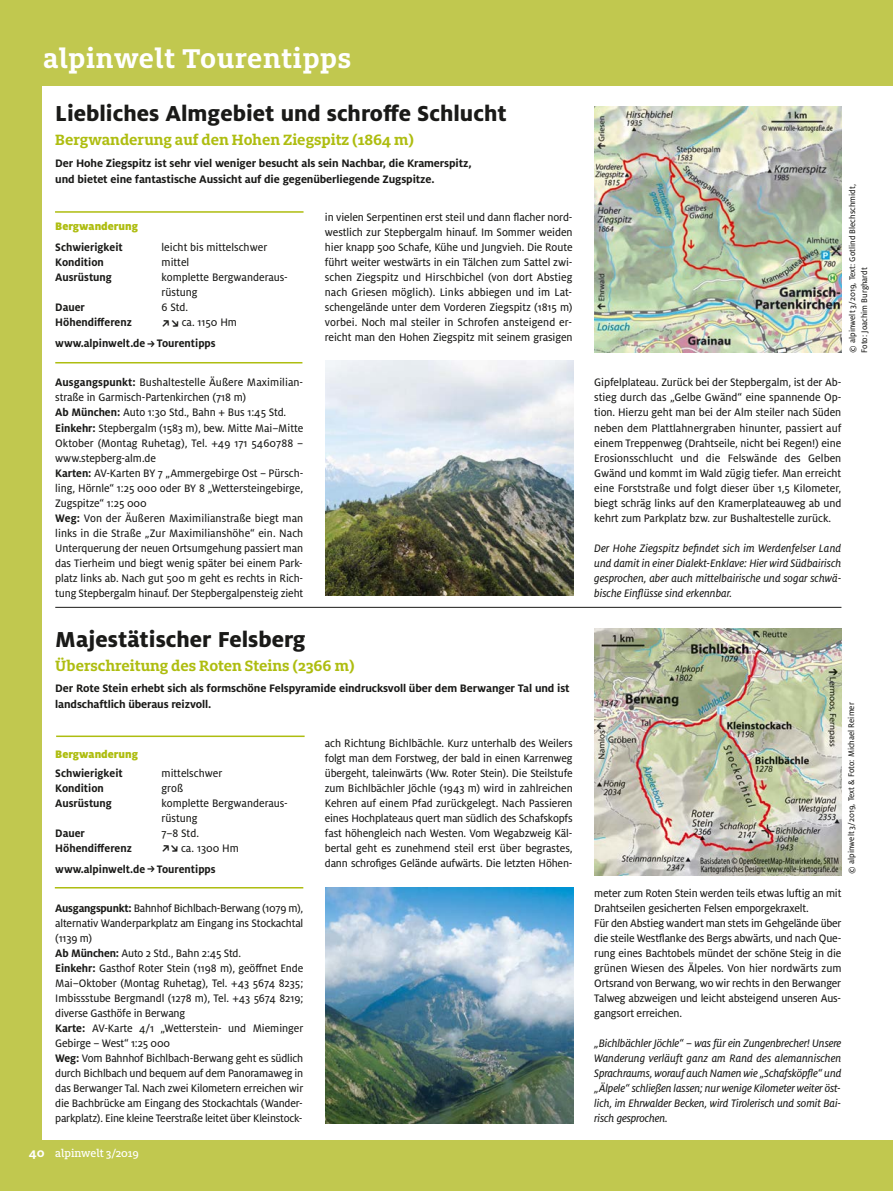
<style>
.page{position:relative;width:893px;height:1191px;background:#c1c84f}
.page>*{position:absolute;margin:0;border:0;box-sizing:border-box;transform-origin:0 0}
.t1{font:700 30px "Milo Slab OT";letter-spacing:.025em;color:#fff}
.t2{font:800 24px "Milo OT";color:#1a1a18}
.t3{font:700 16.5px "Milo Slab OT";color:#aebd10}
.t4{font:12px/15px "Milo OT Text";letter-spacing:-.01em;color:#1a1a18;scale:.96 1}
.t5{font:12px/15px "Milo OT Text Ita";letter-spacing:-.01em;color:#1a1a18;text-align:justify;scale:.96 1}
.t6{font:700 12px/15.8px "Milo OT";letter-spacing:-.01em;color:#1a1a18}
.t7{font:700 12px "Milo OT";letter-spacing:-.01em;color:#1a1a18;scale:.96 1}
.t8{font:900 12px "Milo OT";color:#aebd10;scale:.96 1}
.t9{font:500 12px "Milo Slab OT";color:#fff}
.t10{font:9px/12px "Milo OT Text";color:#1a1a18;scale:.96 1}
.s1{font-family:"Milo OT";font-weight:700}
.s2{font-family:"Milo OT";font-weight:700;font-size:13.5px}
.s3{font-size:10.5px}
</style>
<div class="page">
<div style="left:42px;top:86px;width:851px;height:1053px;background:#fff"></div>
<hr style="left:55px;top:211px;width:249px;height:2px;background:#aebd10">
<hr style="left:55px;top:362px;width:247px;height:1px;background:#aebd10">
<img style="left:595px;top:106px;width:246px;height:247px">
<img style="left:595px;top:628px;width:246px;height:247px">
<hr style="left:56px;top:735px;width:249px;height:2px;background:#aebd10">
<hr style="left:55px;top:887px;width:248px;height:1px;background:#aebd10">
<hr style="left:55px;top:607px;width:786px;height:1px;background:#1a1a18">
<img style="left:325px;top:887px;width:248px;height:236px">
<img style="left:325px;top:360px;width:248px;height:235px">
<h1 class="t1" style="left:43px;top:47px;width:310px">alpinwelt Tourentipps</h1>
<h2 class="t2" style="left:55px;top:105px;width:453px">Liebliches Almgebiet und schroffe Schlucht</h2>
<h3 class="t3" style="left:55px;top:134px;width:360px">Bergwanderung auf den Hohen Ziegspitz (1864 m)</h3>
<p class="t6" style="left:55px;top:156px;width:418px">Der Hohe Ziegspitz ist sehr viel weniger besucht als sein Nachbar, die Kramerspitz, und bietet eine fantastische Aussicht auf die gegenüberliegende Zugspitze.</p>
<p class="t8" style="left:55px;top:222px;width:88px">Bergwanderung</p>
<p class="t7" style="left:55px;top:243px;width:72px">Schwierigkeit</p>
<p class="t4" style="left:162px;top:241px;width:112px">leicht bis mittelschwer</p>
<p class="t7" style="left:55px;top:258px;width:52px">Kondition</p>
<p class="t4" style="left:162px;top:256px;width:30px">mittel</p>
<p class="t7" style="left:55px;top:273px;width:61px">Ausrüstung</p>
<p class="t4" style="left:161px;top:271px;width:133px">komplette Bergwanderaus&shy;rüstung</p>
<p class="t7" style="left:55px;top:303px;width:32px">Dauer</p>
<p class="t4" style="left:162px;top:301px;width:29px">6 Std.</p>
<p class="t7" style="left:55px;top:318px;width:81px">Höhendifferenz</p>
<p class="t4" style="left:171px;top:316px;width:70px">● ca. 1150 Hm</p>
<p class="t7" style="left:55px;top:339px;width:169px">www.alpinwelt.de Tourentipps</p>
<p class="t4" style="left:55px;top:376px;width:260px"><span class="s1">Ausgangspunkt:</span> Bushaltestelle Äußere Maximilian&shy;straße in Garmisch-Partenkirchen (718 m)<br><span class="s1">Ab München:</span> Auto 1:30 Std., Bahn + Bus 1:45 Std.<br><span class="s1">Einkehr:</span> Stepbergalm (1583 m), bew. Mitte Mai–Mitte Oktober (Montag Ruhetag), Tel. +49 171 5460788 – www.stepberg-alm.de<br><span class="s1">Karten:</span> AV-Karten BY 7 „Ammergebirge Ost – Pürsch&shy;ling, Hörnle“ 1:25 000 oder BY 8 „Wettersteingebirge, Zugspitze“ 1:25 000<br><span class="s1">Weg:</span> Von der Äußeren Maximilianstraße biegt man links in die Straße „Zur Maximilianshöhe“ ein. Nach Unterquerung der neuen Ortsumgehung passiert man das Tierheim und biegt wenig später bei einem Park&shy;platz links ab. Nach gut 500 m geht es rechts in Rich&shy;tung Stepbergalm hinauf. Der Stepbergalpensteig zieht</p>
<p class="t4" style="left:325px;top:211px;width:260px;text-align:justify">in vielen Serpentinen erst steil und dann flacher nord&shy;westlich zur Stepbergalm hinauf. Im Sommer weiden hier knapp 500 Schafe, Kühe und Jungvieh. Die Route führt weiter westwärts in ein Tälchen zum Sattel zwi&shy;schen Ziegspitz und Hirschbichel (von dort Abstieg nach Griesen möglich). Links abbiegen und im Lat&shy;schengelände unter dem Vorderen Ziegspitz (1815 m) vorbei. Noch mal steiler in Schrofen ansteigend er&shy;reicht man den Hohen Ziegspitz mit seinem grasigen</p>
<h2 class="t2" style="left:55px;top:630px;width:252px">Majestätischer Felsberg</h2>
<h3 class="t3" style="left:55px;top:659px;width:301px">Überschreitung des Roten Steins (2366 m)</h3>
<p class="t6" style="left:55px;top:681px;width:516px">Der Rote Stein erhebt sich als formschöne Felspyramide eindrucksvoll über dem Berwanger Tal und ist landschaftlich überaus reizvoll.</p>
<p class="t8" style="left:55px;top:749px;width:88px">Bergwanderung</p>
<p class="t7" style="left:55px;top:768px;width:72px">Schwierigkeit</p>
<p class="t4" style="left:162px;top:766px;width:65px">mittelschwer</p>
<p class="t7" style="left:55px;top:783px;width:52px">Kondition</p>
<p class="t4" style="left:162px;top:781px;width:24px">groß</p>
<p class="t7" style="left:55px;top:798px;width:61px">Ausrüstung</p>
<p class="t4" style="left:161px;top:796px;width:133px">komplette Bergwanderaus&shy;rüstung</p>
<p class="t7" style="left:55px;top:828px;width:32px">Dauer</p>
<p class="t4" style="left:162px;top:826px;width:40px">7–8 Std.</p>
<p class="t7" style="left:55px;top:843px;width:81px">Höhendifferenz</p>
<p class="t4" style="left:170px;top:841px;width:73px">● ca. 1300 Hm</p>
<p class="t7" style="left:55px;top:864px;width:169px">www.alpinwelt.de Tourentipps</p>
<p class="t4" style="left:55px;top:901px;width:260px"><span class="s1">Ausgangspunkt:</span> Bahnhof Bichlbach-Berwang (1079 m), alternativ Wanderparkplatz am Eingang ins Stockachtal (1139 m)<br><span class="s1">Ab München:</span> Auto 2 Std., Bahn 2:45 Std.<br><span class="s1">Einkehr:</span> Gasthof Roter Stein (1198 m), geöffnet Ende Mai–Oktober (Montag Ruhetag), Tel. +43 5674 8235; Imbissstube Bergmandl (1278 m), Tel. +43 5674 8219; diverse Gasthöfe in Berwang<br><span class="s1">Karte:</span> AV-Karte 4/1 „Wetterstein- und Mieminger Gebirge – West“ 1:25 000<br><span class="s1">Weg:</span> Vom Bahnhof Bichlbach-Berwang geht es südlich durch Bichlbach und bequem auf dem Panoramaweg in das Berwanger Tal. Nach zwei Kilometern erreichen wir die Bachbrücke am Eingang des Stockachtals (Wander&shy;parkplatz). Eine kleine Teerstraße leitet über Kleinstock-</p>
<p class="t9" style="left:29px;top:1148px;width:111px"><span class="s2">40</span> alpinwelt 3/2019</p>
<p class="t4" style="left:325px;top:736px;width:260px;text-align:justify">ach Richtung Bichlbächle. Kurz unterhalb des Weilers folgt man dem Forstweg, der bald in einen Karrenweg übergeht, taleinwärts (Ww. Roter Stein). Die Steilstufe zum Bichlbächler Jöchle (1943 m) wird in zahlreichen Kehren auf einem Pfad zurückgelegt. Nach Passieren eines Hochplateaus quert man südlich des Schafskopfs fast höhengleich nach Westen. Vom Wegabzweig Käl&shy;bertal geht es zunehmend steil erst über begrastes, dann schrofiges Gelände aufwärts. Die letzten Höhen-</p>
<p class="t10" style="left:847px;top:353px;width:177px;rotate:-90deg"><span class="s3">©</span> alpinwelt 3/2019, Text: Gotlind Blechschmidt,<br>Foto: Joachim Burghardt</p>
<p class="t4" style="left:594px;top:376px;width:259px;text-align:justify">Gipfelplateau. Zurück bei der Stepbergalm, ist der Ab&shy;stieg durch das „Gelbe Gwänd“ eine spannende Op&shy;tion. Hierzu geht man bei der Alm steiler nach Süden neben dem Plattlahnergraben hinunter, passiert auf einem Treppenweg (Drahtseile, nicht bei Regen!) eine Erosionsschlucht und die Felswände des Gelben Gwänd und kommt im Wald zügig tiefer. Man erreicht eine Forststraße und folgt dieser über 1,5 Kilometer, biegt schräg links auf den Kramerplateauweg ab und kehrt zum Parkplatz bzw. zur Bushaltestelle zurück.</p>
<p class="t5" style="left:594px;top:541px;width:259px">Der Hohe Ziegspitz befindet sich im Werdenfelser Land und damit in einer Dialekt-Enklave: Hier wird Südbairisch gesprochen, aber auch mittelbairische und sogar schwä&shy;bische Einflüsse sind erkennbar.</p>
<p class="t10" style="left:846px;top:873px;width:180px;rotate:-90deg"><span class="s3">©</span> alpinwelt 3/2019, Text &amp; Foto: Michael Reimer</p>
<p class="t4" style="left:594px;top:886px;width:259px">meter zum Roten Stein werden teils etwas luftig an mit Drahtseilen gesicherten Felsen emporgekraxelt.<br>Für den Abstieg wandert man stets im Gehgelände über die steile Westflanke des Bergs abwärts, und nach Que&shy;rung eines Bachtobels mündet der schöne Steig in die grünen Wiesen des Älpeles. Von hier nordwärts zum Ortsrand von Berwang, wo wir rechts in den Berwanger Talweg abzweigen und leicht absteigend unseren Aus&shy;gangsort erreichen.</p>
<p class="t5" style="left:594px;top:1036px;width:259px">„Bichlbächler Jöchle“ – was für ein Zungenbrecher! Unsere Wanderung verläuft ganz am Rand des alemannischen Sprachraums, worauf auch Namen wie „Schafsköpfle“ und „Älpele“ schließen lassen; nur wenige Kilometer weiter öst&shy;lich, im Ehrwalder Becken, wird Tirolerisch und somit Bai&shy;risch gesprochen.</p>
</div>
